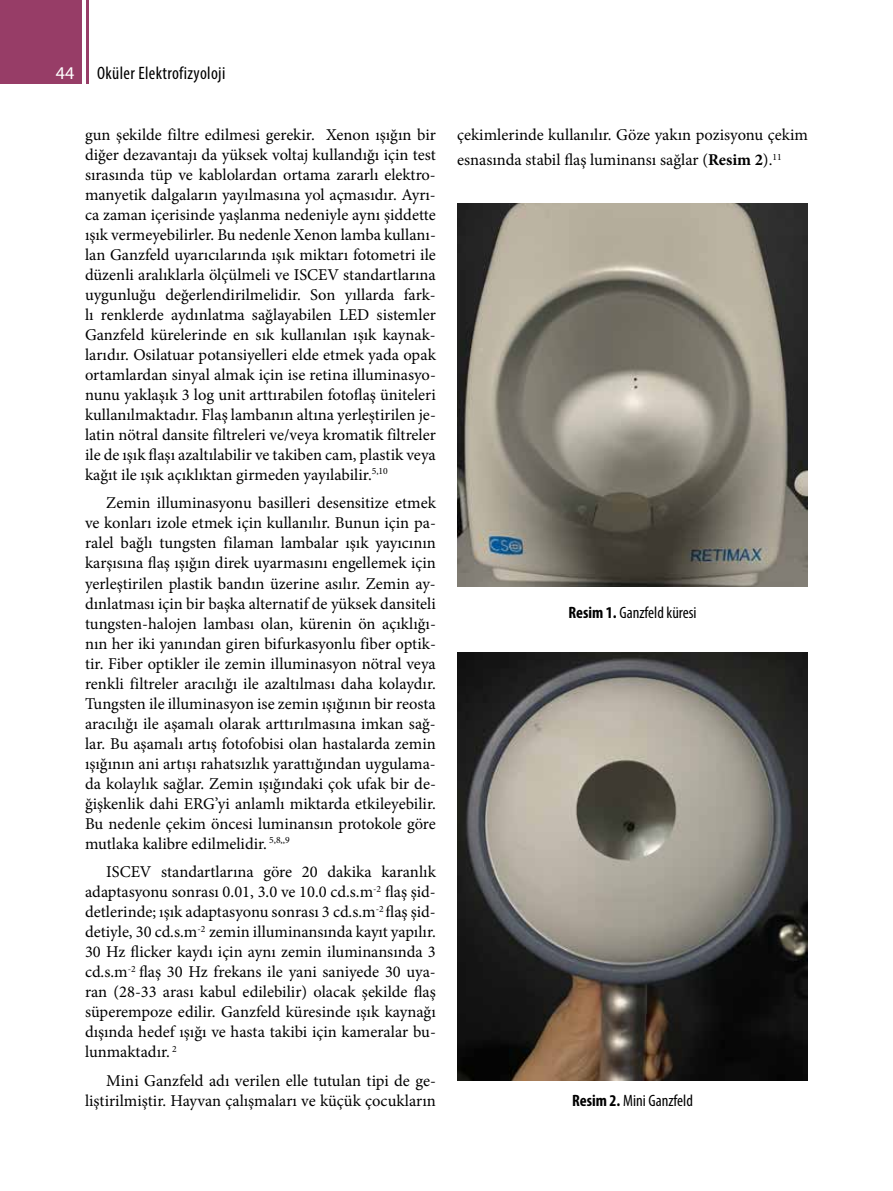
<style>
.page{position:relative;width:893px;height:1191px;background:#fff}
.page>*{position:absolute;margin:0;border:0;box-sizing:border-box;transform-origin:0 0}
.t1{font:condensed 18px "Myriad Pro";letter-spacing:.02em;color:#000}
.t2{font:18px "Myriad Pro";color:#fff}
.t3{font:16.5px/20px "Minion Pro";color:#000;text-align:justify}
.t4{font:condensed 16.5px "Myriad Pro";color:#000}
.s1{font-weight:700}
</style>
<div class="page">
<div style="left:0;top:0;width:82px;height:84px;background:#973d67"></div>
<hr style="left:86px;top:0;width:3px;height:84px;background:#973d67">
<img style="left:457px;top:203px;width:351px;height:383px">
<img style="left:457px;top:652px;width:351px;height:428px">
<p class="t2" style="left:56px;top:61px;width:20px">44</p>
<p class="t1" style="left:97px;top:62px;width:130px">Oküler Elektrofizyoloji</p>
<p class="t3" style="left:85px;top:124px;width:352px">gun şekilde filtre edilmesi gerekir. Xenon ışığın bir diğer dezavantajı da yüksek voltaj kullandığı için test sırasında tüp ve kablolardan ortama zararlı elektro&shy;manyetik dalgaların yayılmasına yol açmasıdır. Ayrı&shy;ca zaman içerisinde yaşlanma nedeniyle aynı şiddette ışık vermeyebilirler. Bu nedenle Xenon lamba kullanı&shy;lan Ganzfeld uyarıcılarında ışık miktarı fotometri ile düzenli aralıklarla ölçülmeli ve ISCEV standartlarına uygunluğu değerlendirilmelidir. Son yıllarda fark&shy;lı renklerde aydınlatma sağlayabilen LED sistemler Ganzfeld kürelerinde en sık kullanılan ışık kaynak&shy;larıdır. Osilatuar potansiyelleri elde etmek yada opak ortamlardan sinyal almak için ise retina illuminasyo&shy;nunu yaklaşık 3 log unit arttırabilen fotoflaş üniteleri kullanılmaktadır. Flaş lambanın altına yerleştirilen je&shy;latin nötral dansite filtreleri ve/veya kromatik filtreler ile de ışık flaşı azaltılabilir ve takiben cam, plastik veya kağıt ile ışık açıklıktan girmeden yayılabilir.<sup>5,10</sup></p>
<p class="t3" style="left:85px;top:493px;width:352px;text-indent:21px">Zemin illuminasyonu basilleri desensitize etmek ve konları izole etmek için kullanılır. Bunun için pa&shy;ralel bağlı tungsten filaman lambalar ışık yayıcının karşısına flaş ışığın direk uyarmasını engellemek için yerleştirilen plastik bandın üzerine asılır. Zemin ay&shy;dınlatması için bir başka alternatif de yüksek dansiteli tungsten-halojen lambası olan, kürenin ön açıklığı&shy;nın her iki yanından giren bifurkasyonlu fiber optik&shy;tir. Fiber optikler ile zemin illuminasyon nötral veya renkli filtreler aracılığı ile azaltılması daha kolaydır.<br>Tungsten ile illuminasyon ise zemin ışığının bir reosta aracılığı ile aşamalı olarak arttırılmasına imkan sağ&shy;lar. Bu aşamalı artış fotofobisi olan hastalarda zemin ışığının ani artışı rahatsızlık yarattığından uygulama&shy;da kolaylık sağlar. Zemin ışığındaki çok ufak bir de&shy;ğişkenlik dahi ERG’yi anlamlı miktarda etkileyebilir.<br>Bu nedenle çekim öncesi luminansın protokole göre mutlaka kalibre edilmelidir. <sup>5,8,,9</sup></p>
<p class="t3" style="left:85px;top:862px;width:352px;text-indent:21px">ISCEV standartlarına göre 20 dakika karanlık adaptasyonu sonrası 0.01, 3.0 ve 10.0 cd.s.m<sup>-2</sup> flaş şid&shy;detlerinde; ışık adaptasyonu sonrası 3 cd.s.m<sup>-2</sup> flaş şid&shy;detiyle, 30 cd.s.m<sup>-2</sup> zemin illuminansında kayıt yapılır.<br>30 Hz flicker kaydı için aynı zemin iluminansında 3 cd.s.m<sup>-2</sup> flaş 30 Hz frekans ile yani saniyede 30 uya&shy;ran (28-33 arası kabul edilebilir) olacak şekilde flaş süperempoze edilir. Ganzfeld küresinde ışık kaynağı dışında hedef ışığı ve hasta takibi için kameralar bu&shy;lunmaktadır. <sup>2</sup></p>
<p class="t3" style="left:85px;top:1070px;width:352px;text-align:right">Mini Ganzfeld adı verilen elle tutulan tipi de ge&shy;liştirilmiştir. Hayvan çalışmaları ve küçük çocukların</p>
<p class="t3" style="left:457px;top:122px;width:352px;line-height:25.7px">çekimlerinde kullanılır. Göze yakın pozisyonu çekim esnasında stabil flaş luminansı sağlar (<span class="s1">Resim 2</span>).<sup>11</sup></p>
<p class="t4" style="left:568px;top:602px;width:130px"><span class="s1">Resim 1.</span> Ganzfeld küresi</p>
<p class="t4" style="left:572px;top:1090px;width:122px"><span class="s1">Resim 2.</span> Mini Ganzfeld</p>
</div>
